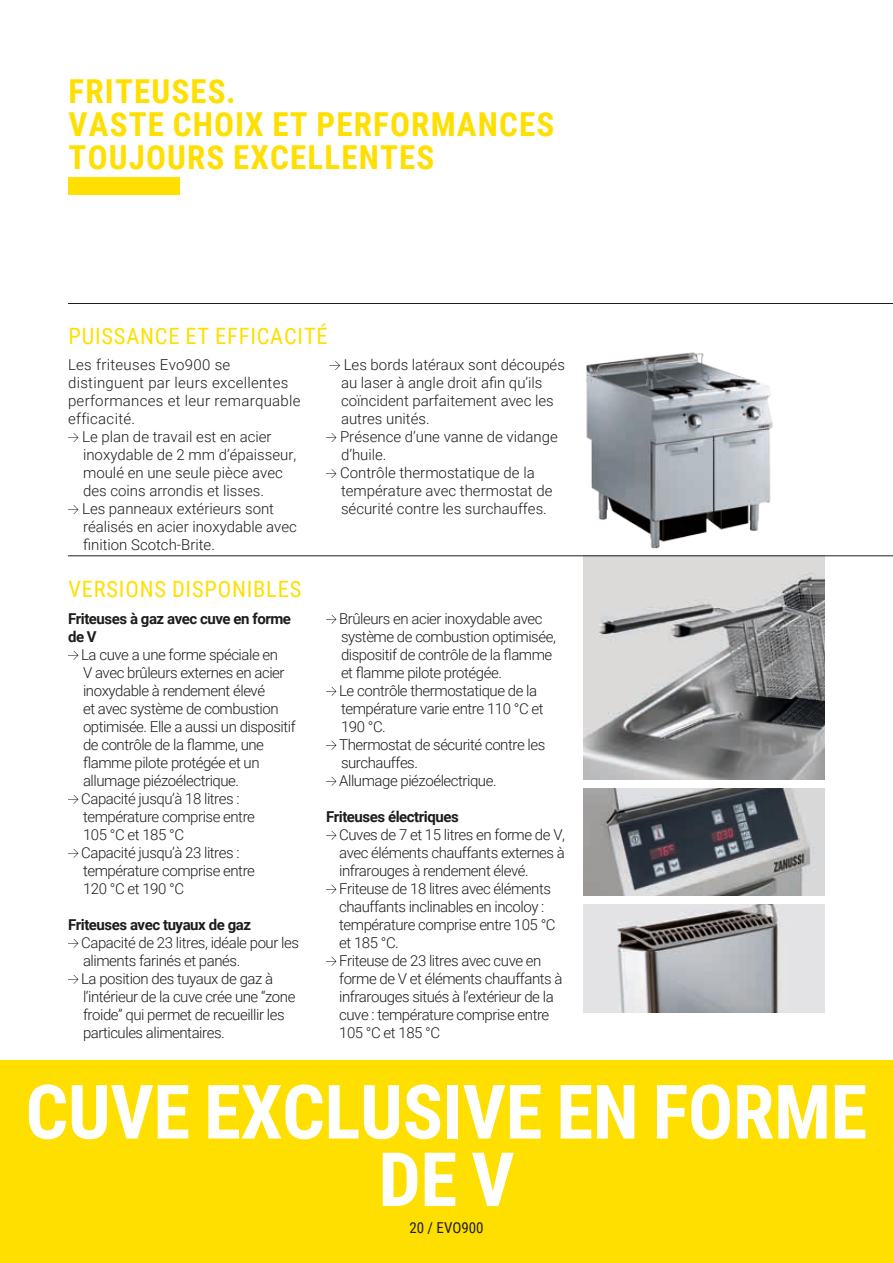
<style>
.page{position:relative;width:893px;height:1263px;background:#fff}
.page>*{position:absolute;margin:0;border:0;box-sizing:border-box;transform-origin:0 0}
.t1{font:700 75px/67.5px "Roboto Condensed";letter-spacing:-.005em;color:#fff;text-align:center}
.t2{font:700 33px/33px "Roboto Condensed";letter-spacing:.035em;color:#ffdf00}
.t3{font:22.5px "Roboto Condensed";letter-spacing:.035em;color:#ffdf00}
.t4{font:300 15px/18px "Roboto";letter-spacing:-.03em;color:#1d1d1b}
.t5{font:300 15px/18px "Roboto";color:#1d1d1b}
.t6{font:300 15px "Roboto";letter-spacing:.02em;color:#1d1d1b}
.t7{font:700 15px/18px "Roboto";letter-spacing:-.03em;color:#1d1d1b}
.t8{font:15px "Roboto Condensed";color:#1d1d1b}
</style>
<div class="page">
<img style="left:584px;top:556px;width:240px;height:224px">
<div style="left:0;top:1060px;width:893px;height:203px;background:#ffdf00"></div>
<hr style="left:68px;top:303px;width:825px;height:1px;background:#1d1d1b">
<div style="left:68px;top:177px;width:112px;height:17px;background:#ffdf00"></div>
<img style="left:584px;top:788px;width:240px;height:108px">
<img style="left:584px;top:904px;width:240px;height:108px">
<svg style="left:68px;top:433px;width:10px;height:9px"></svg>
<svg style="left:68px;top:505px;width:10px;height:9px"></svg>
<img style="left:582px;top:352px;width:193px;height:207px">
<hr style="left:68px;top:555px;width:825px;height:1px;background:#1d1d1b">
<svg style="left:68px;top:651px;width:10px;height:9px"></svg>
<svg style="left:68px;top:795px;width:10px;height:9px"></svg>
<svg style="left:68px;top:849px;width:10px;height:9px"></svg>
<svg style="left:68px;top:939px;width:10px;height:9px"></svg>
<svg style="left:68px;top:975px;width:10px;height:9px"></svg>
<svg style="left:326px;top:615px;width:10px;height:9px"></svg>
<svg style="left:326px;top:687px;width:10px;height:9px"></svg>
<svg style="left:326px;top:741px;width:10px;height:9px"></svg>
<svg style="left:326px;top:777px;width:10px;height:9px"></svg>
<svg style="left:326px;top:831px;width:10px;height:9px"></svg>
<svg style="left:326px;top:885px;width:10px;height:9px"></svg>
<svg style="left:326px;top:957px;width:10px;height:9px"></svg>
<svg style="left:330px;top:361px;width:10px;height:9px"></svg>
<svg style="left:326px;top:433px;width:10px;height:9px"></svg>
<svg style="left:326px;top:469px;width:10px;height:9px"></svg>
<h2 class="t2" style="left:69px;top:73px;width:487px">FRITEUSES.<br>VASTE CHOIX ET PERFORMANCES<br>TOUJOURS EXCELLENTES</h2>
<h3 class="t3" style="left:68px;top:320px;width:261px">PUISSANCE ET EFFICACITÉ</h3>
<p class="t6" style="left:68px;top:354px;width:164px">Les friteuses Evo900 se</p>
<p class="t6" style="left:68px;top:372px;width:222px">distinguent par leurs excellentes</p>
<p class="t6" style="left:68px;top:390px;width:234px">performances et leur remarquable</p>
<p class="t6" style="left:68px;top:408px;width:69px">efficacité.</p>
<p class="t5" style="left:82px;top:427px;width:191px">Le plan de travail est en acier</p>
<p class="t5" style="left:83px;top:445px;width:215px">inoxydable de 2 mm d’épaisseur,</p>
<p class="t5" style="left:83px;top:463px;width:201px">moulé en une seule pièce avec</p>
<p class="t5" style="left:83px;top:481px;width:183px">des coins arrondis et lisses.</p>
<p class="t5" style="left:82px;top:499px;width:194px">Les panneaux extérieurs sont</p>
<p class="t5" style="left:83px;top:517px;width:215px">réalisés en acier inoxydable avec</p>
<p class="t5" style="left:83px;top:535px;width:133px">finition Scotch-Brite.</p>
<h3 class="t3" style="left:68px;top:573px;width:234px">VERSIONS DISPONIBLES</h3>
<p class="t5" style="left:340px;top:355px;width:226px">Les bords latéraux sont découpés au laser à angle droit afin qu’ils coïncident parfaitement avec les autres unités.<br>Présence d’une vanne de vidange d’huile.<br>Contrôle thermostatique de la température avec thermostat de sécurité contre les surchauffes.</p>
<p class="t7" style="left:68px;top:609px;width:224px">Friteuses à gaz avec cuve en forme de V</p>
<p class="t4" style="left:81px;top:645px;width:216px">La cuve a une forme spéciale en<br>V avec brûleurs externes en acier inoxydable à rendement élevé<br>et avec système de combustion optimisée. Elle a aussi un dispositif de contrôle de la flamme, une flamme pilote protégée et un allumage piézoélectrique.<br>Capacité jusqu’à 18 litres : température comprise entre<br>105 °C et 185 °C<br>Capacité jusqu’à 23 litres : température comprise entre<br>120 °C et 190 °C</p>
<p class="t7" style="left:68px;top:915px;width:184px">Friteuses avec tuyaux de gaz</p>
<p class="t4" style="left:81px;top:933px;width:219px">Capacité de 23 litres, idéale pour les aliments farinés et panés.<br>La position des tuyaux de gaz à l’intérieur de la cuve crée une “zone froide” qui permet de recueillir les particules alimentaires.</p>
<p class="t4" style="left:339px;top:609px;width:218px">Brûleurs en acier inoxydable avec système de combustion optimisée, dispositif de contrôle de la flamme et flamme pilote protégée.<br>Le contrôle thermostatique de la température varie entre 110 °C et<br>190 °C.<br>Thermostat de sécurité contre les surchauffes.<br>Allumage piézoélectrique.</p>
<p class="t7" style="left:326px;top:807px;width:134px">Friteuses électriques</p>
<p class="t4" style="left:339px;top:825px;width:227px">Cuves de 7 et 15 litres en forme de V, avec éléments chauffants externes à infrarouges à rendement élevé.<br>Friteuse de 18 litres avec éléments chauffants inclinables en incoloy : température comprise entre 105 °C et 185 °C.<br>Friteuse de 23 litres avec cuve en forme de V et éléments chauffants à infrarouges situés à l’extérieur de la cuve : température comprise entre<br>105 °C et 185 °C</p>
<h1 class="t1" style="left:26px;top:1075px;width:843px">CUVE EXCLUSIVE EN FORME<br>DE V</h1>
<p class="t8" style="left:409px;top:1217px;width:76px">20 / EVO900</p>
</div>
